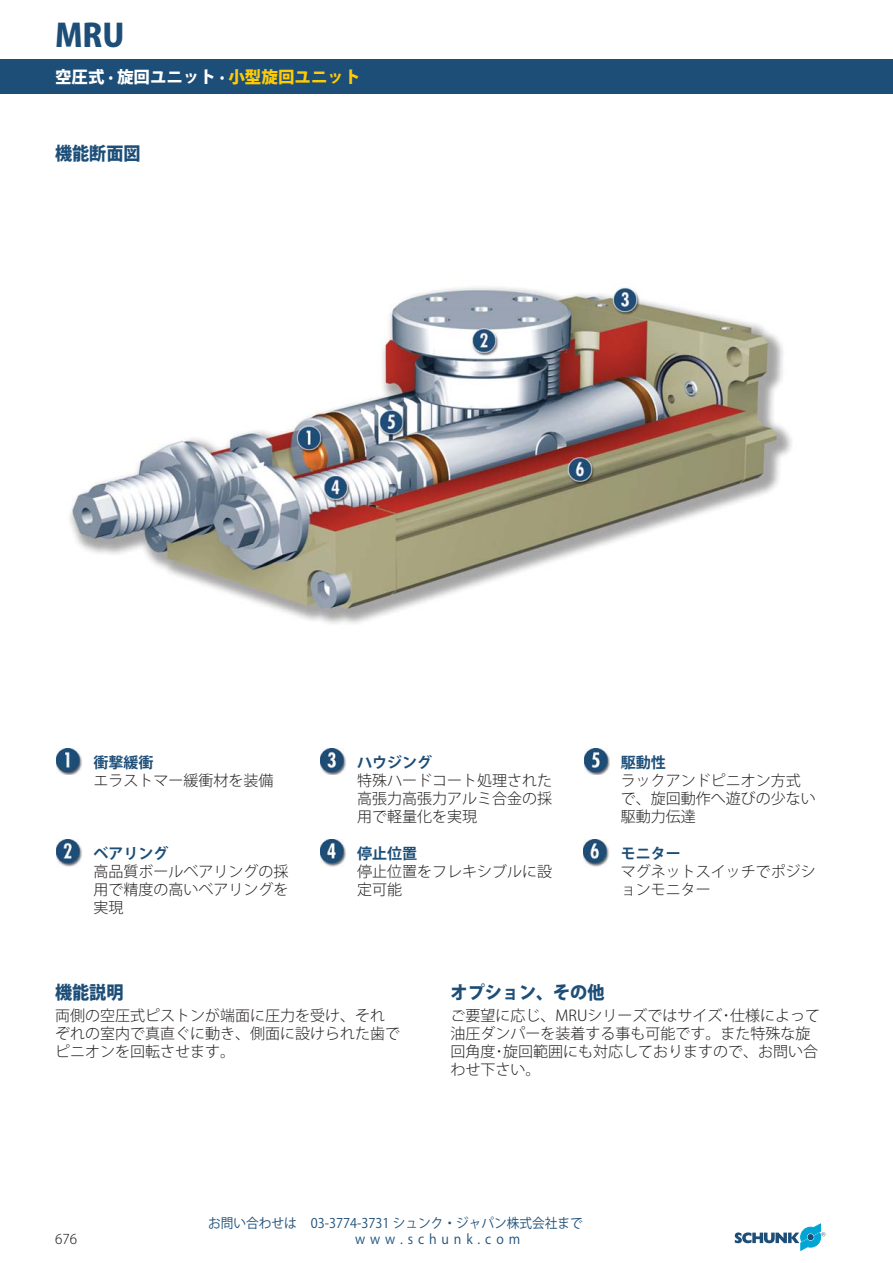
<style>
.page{position:relative;width:893px;height:1263px;background:#fff}
.page>*{position:absolute;margin:0;border:0;box-sizing:border-box;transform-origin:0 0}
.t1{font:31.5px "Koz Go Std Heavy 90 pv RKSJ H";color:#1c4e78}
.t2{font:18px "Koz Go Std Heavy 90 pv RKSJ H";color:#1c4e78;scale:.95 1}
.t3{font:16.5px "Koz Go Std Heavy 90 pv RKSJ H";color:#fff}
.t4{font:15px/18px "Koz Go Std Light 90 pv RKSJ H";color:#231f20}
.t5{font:15px "Koz Go Std Bold 90 pv RKSJ H";color:#1c4e78}
.t6{font:13.5px "Koz Go Std Light 90 pv RKSJ H";color:#231f20}
.t7{font:13.35px "Koz Go Std Regular 90 pv RKSJ H";color:#1c4e78;scale:.95 1}
.t8{font:13.35px "Koz Go Std Regular 90 pv RKSJ H";letter-spacing:.385em;color:#1c4e78;scale:.95 1}
.s1{color:#ffcb04}
</style>
<div class="page">
<div style="left:0;top:60px;width:893px;height:34px;background:#1c4e78"></div>
<svg style="left:735px;top:1224px;width:90px;height:27px"></svg>
<img style="left:69px;top:281px;width:723px;height:343px">
<img style="left:584px;top:840px;width:25px;height:26px">
<img style="left:584px;top:749px;width:26px;height:26px">
<img style="left:321px;top:840px;width:25px;height:26px">
<img style="left:321px;top:749px;width:25px;height:26px">
<img style="left:57px;top:840px;width:25px;height:26px">
<img style="left:57px;top:749px;width:25px;height:26px">
<h1 class="t1" style="left:55px;top:24px;width:71px">MRU</h1>
<p class="t3" style="left:55px;top:70px;width:307px">空圧式 · 旋回ユニット · <span class="s1">小型旋回ユニット</span></p>
<p class="t2" style="left:55px;top:147px;width:91px">機能断面図</p>
<p class="t5" style="left:93px;top:756px;width:61px">衝撃緩衝</p>
<p class="t4" style="left:93px;top:773px;width:181px">エラストマー緩衝材を装備</p>
<p class="t5" style="left:93px;top:847px;width:76px">ベアリング</p>
<p class="t4" style="left:93px;top:864px;width:196px;text-align:justify">高品質ボールベアリングの採用で精度の高いベアリングを実現</p>
<p class="t2" style="left:55px;top:986px;width:73px">機能説明</p>
<p class="t5" style="left:357px;top:756px;width:76px">ハウジング</p>
<p class="t4" style="left:357px;top:773px;width:196px;text-align:justify">特殊ハードコート処理された高張力高張力アルミ合金の採用で軽量化を実現</p>
<p class="t5" style="left:357px;top:847px;width:61px">停止位置</p>
<p class="t4" style="left:357px;top:864px;width:196px">停止位置をフレキシブルに設定可能</p>
<p class="t5" style="left:621px;top:756px;width:46px">駆動性</p>
<p class="t4" style="left:621px;top:773px;width:197px">ラックアンドピニオン方式で、旋回動作へ遊びの少ない駆動力伝達</p>
<p class="t5" style="left:621px;top:847px;width:61px">モニター</p>
<p class="t4" style="left:621px;top:864px;width:197px">マグネットスイッチでポジションモニター</p>
<p class="t2" style="left:451px;top:986px;width:163px">オプション、その他</p>
<p class="t4" style="left:55px;top:1008px;width:347px">両側の空圧式ピストンが端面に圧力を受け、それぞれの室内で真直ぐに動き、側面に設けられた歯でピニオンを回転させます。</p>
<p class="t4" style="left:451px;top:1008px;width:371px">ご要望に応じ、MRUシリーズではサイズ･仕様によって油圧ダンパーを装着する事も可能です。また特殊な旋回角度･旋回範囲にも対応しておりますので、お問い合わせ下さい。</p>
<p class="t7" style="left:208px;top:1218px;width:396px">お問い合わせは　03-3774-3731 シュンク・ジャパン株式会社まで</p>
<p class="t6" style="left:55px;top:1234px;width:24px">676</p>
<p class="t8" style="left:355px;top:1234px;width:175px">www.schunk.com</p>
</div>
